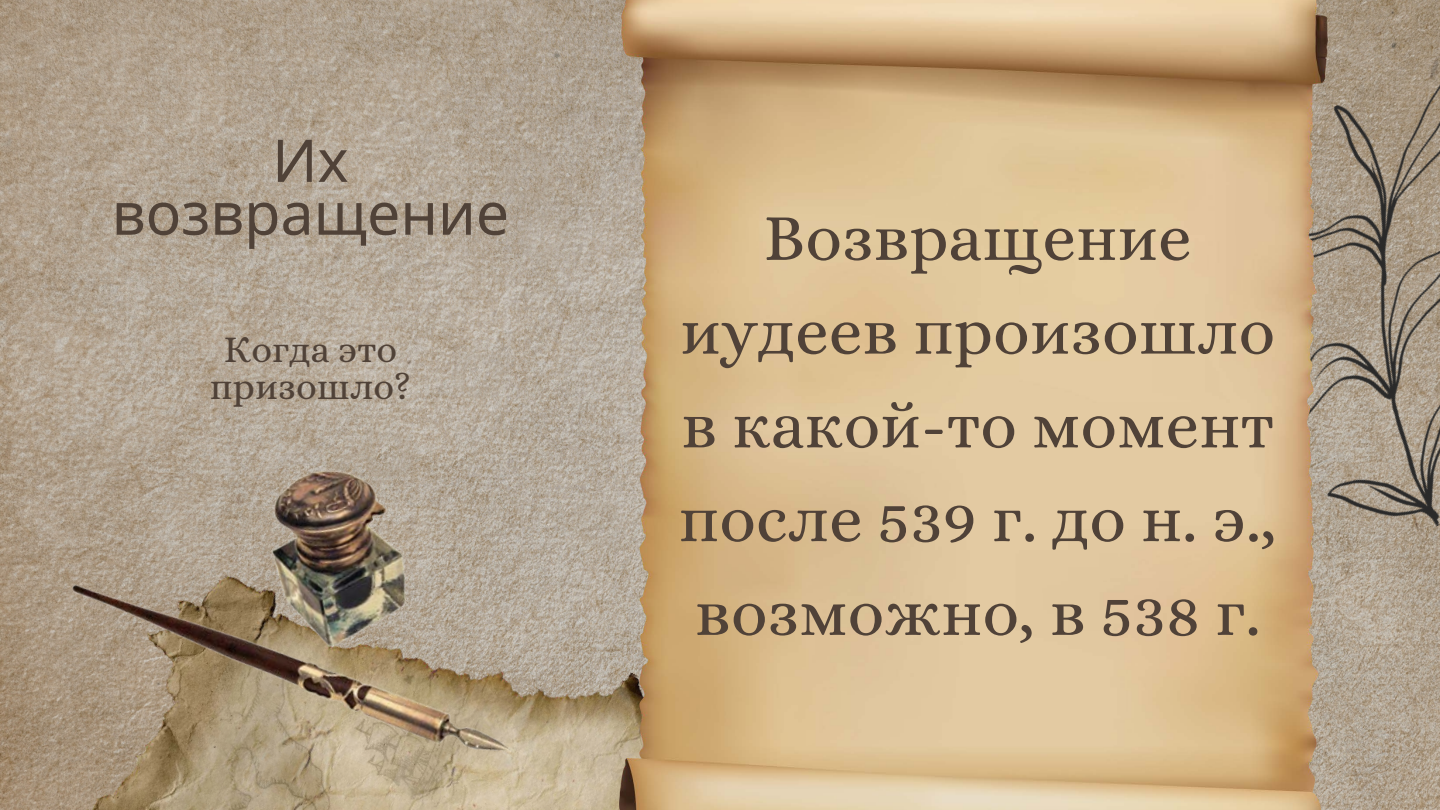
<style>
.page{position:relative;width:1440px;height:810px;background:#fff}
.page>*{position:absolute;margin:0;border:0;box-sizing:border-box;transform-origin:0 0}
.t1{font:67px/93.8px "Alice";color:#504238;text-align:center}
.t2{font:59px/52.9px "Noto Sans";color:#504238;text-align:center}
.t3{font:38px/37.5px "Alice";color:#504238;text-align:center}
</style>
<div class="page">
<img style="left:0;top:0;width:1440px;height:810px">
<img style="left:0;top:473px;width:619px;height:337px">
<img style="left:1328px;top:39px;width:112px;height:534px">
<img style="left:619px;top:0;width:709px;height:810px">
<img style="left:56px;top:442px;width:459px;height:368px">
<p class="t2" style="left:112px;top:133px;width:399px">Их возвращение</p>
<p class="t3" style="left:210px;top:330px;width:202px">Когда это призошло?</p>
<p class="t1" style="left:679px;top:190px;width:600px">Возвращение иудеев произошло в какой-то момент после 539 г. до н. э., возможно, в 538 г.</p>
</div>
